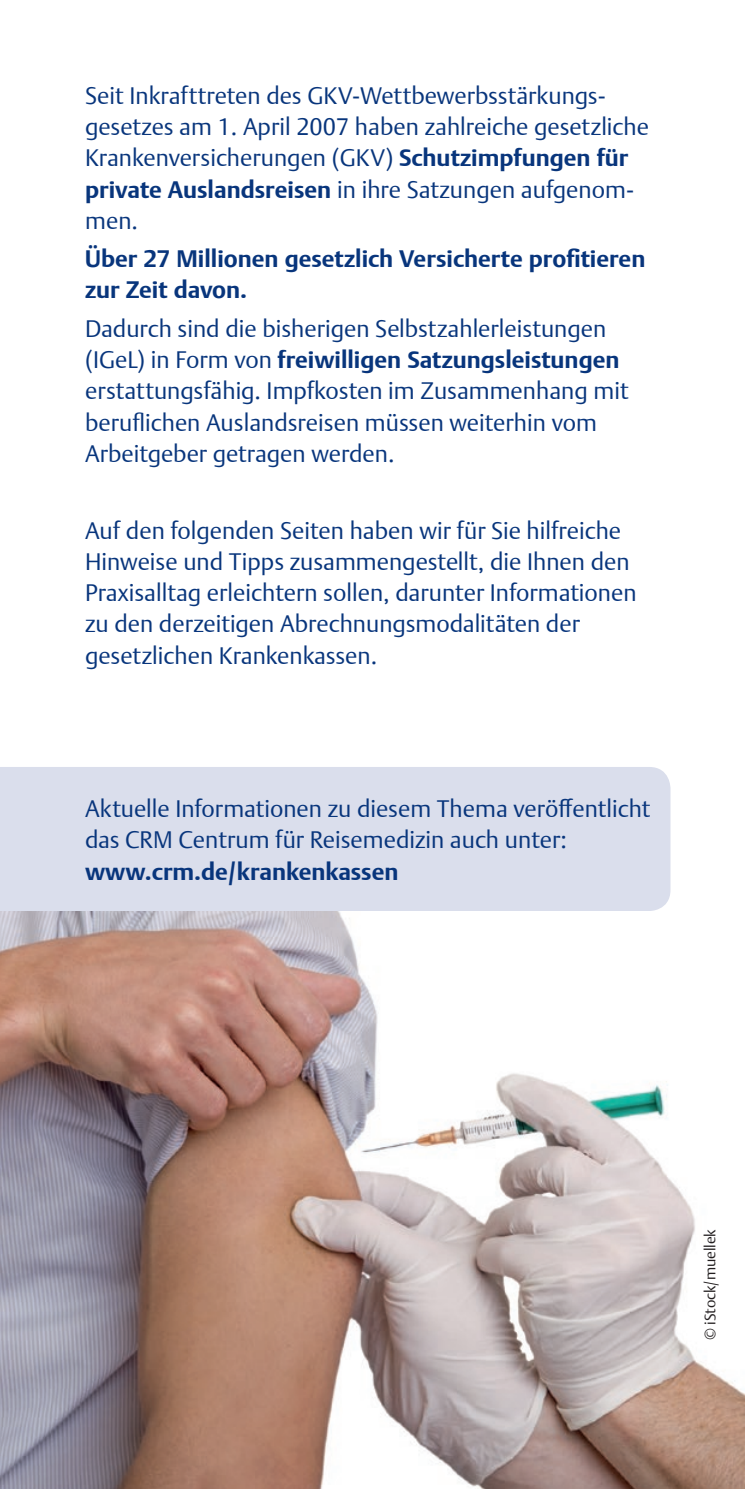
<style>
.page{position:relative;width:745px;height:1489px;background:#fff}
.page>*{position:absolute;margin:0;border:0;box-sizing:border-box;transform-origin:0 0}
.t1{font:300 23.75px/31.2px "Thieme Argo 2011";color:#08357c}
.t2{font:700 23.75px/31.2px "Thieme Argo 2011";color:#08357c}
.t3{font:300 15px "Thieme Argo 2011";color:#231f20}
.s1{font-weight:700}
</style>
<div class="page">
<div style="left:0;top:767px;width:670px;height:144px;background:#dadeec"></div>
<img style="left:0;top:911px;width:744px;height:577px">
<p class="t1" style="left:85px;top:79px;width:565px">Seit Inkrafttreten des GKV-Wettbewerbsstärkungs&shy;gesetzes am 1. April 2007 haben zahlreiche gesetzliche Krankenversicherungen (GKV) <span class="s1">Schutzimpfungen für private Auslandsreisen</span> in ihre Satzungen aufgenom&shy;men.</p>
<p class="t2" style="left:85px;top:243px;width:561px">Über 27 Millionen gesetzlich Versicherte profitieren zur Zeit davon.</p>
<p class="t1" style="left:85px;top:312px;width:544px">Dadurch sind die bisherigen Selbstzahlerleistungen (IGeL) in Form von <span class="s1">freiwilligen Satzungsleistungen </span>erstattungsfähig. Impfkosten im Zusammenhang mit beruflichen Auslandsreisen müssen weiterhin vom Arbeitgeber getragen werden.</p>
<p class="t1" style="left:85px;top:514px;width:552px">Auf den folgenden Seiten haben wir für Sie hilfreiche Hinweise und Tipps zusammengestellt, die Ihnen den Praxisalltag erleichtern sollen, darunter Informationen zu den derzeitigen Abrechnungsmodalitäten der gesetzlichen Krankenkassen.</p>
<p class="t1" style="left:85px;top:792px;width:566px">Aktuelle Informationen zu diesem Thema veröffentlicht das CRM Centrum für Reisemedizin auch unter:</p>
<p class="t2" style="left:85px;top:855px;width:314px">www.crm.de/krankenkassen</p>
<p class="t3" style="left:699px;top:1339px;width:112px;rotate:-90deg">© iStock/muellek</p>
</div>
